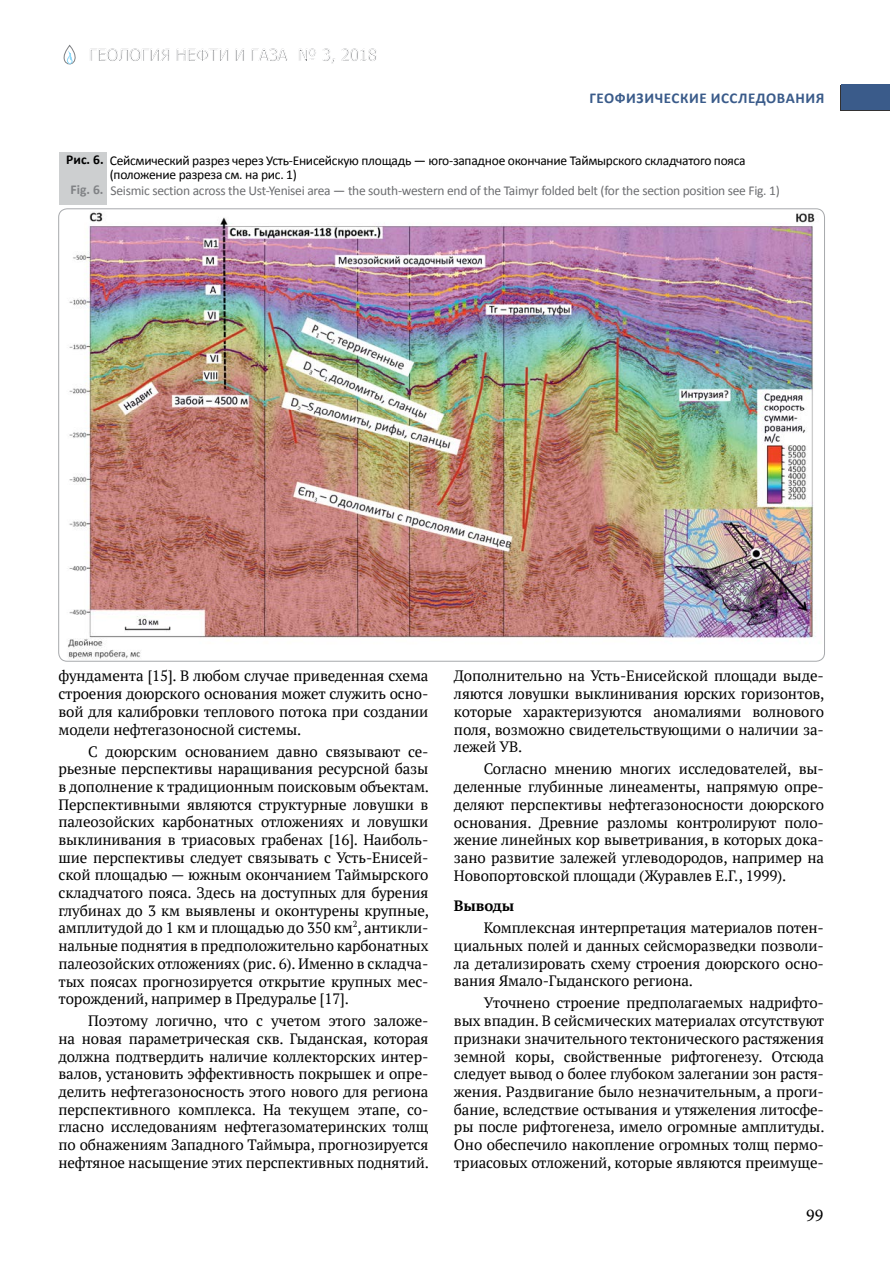
<style>
.page{position:relative;width:890px;height:1264px;background:#fff}
.page>*{position:absolute;margin:0;border:0;box-sizing:border-box;transform-origin:0 0}
.t1{font:18px "Minion Pro";color:#000}
.t2{font:16.5px "Tahoma";color:#808285}
.t3{font:15px/17.7px "PT Serif";letter-spacing:-.01em;color:#000;text-align:justify}
.t4{font:700 15px "Calibri";letter-spacing:.04em;color:#3a5b8a}
.t5{font:700 15px "PT Serif";letter-spacing:-.01em;color:#000}
.t6{font:13.5px/29.1px "Calibri";letter-spacing:-.02em;color:#000}
.t7{font:13.5px "Calibri";letter-spacing:-.02em;color:#6d6e71}
.t8{font:8.7px "PT Serif";color:#000}
.s1{font-weight:700}
.s2{font-weight:700;color:#808285}
</style>
<div class="page">
<svg style="left:63px;top:45px;width:13px;height:20px"></svg>
<div style="left:59px;top:152px;width:48px;height:52px;background:#cdcfd0"></div>
<img style="left:68px;top:211px;width:757px;height:448px">
<div style="left:840px;top:85px;width:50px;height:25px;background:#3a5b8a"></div>
<p class="t2" style="left:89px;top:44px;width:290px">ГЕОЛОГИЯ НЕФТИ И ГАЗА № 3, 2018</p>
<p class="t4" style="left:589px;top:88px;width:237px">ГЕОФИЗИЧЕСКИЕ ИССЛЕДОВАНИЯ</p>
<p class="t6" style="left:71px;top:146px;width:676px;text-indent:-4px"><span class="s1">Рис. 6.</span> Сейсмический разрез через Усть‑Енисейскую площадь ― юго‑западное окончание Таймырского складчатого пояса<br><span class="s2">Fig. 6.</span></p>
<p class="t6" style="left:110px;top:160px;width:189px">(положение разреза см. на рис. 1)</p>
<p class="t7" style="left:111px;top:182px;width:671px">Seismic section across the Ust‑Yenisei area ― the south‑western end of the Taimyr folded belt (for the section position see Fig. 1)</p>
<p class="t3" style="left:58px;top:667px;width:371px">фундамента [15]. В любом случае приведенная схема строения доюрского основания может служить осно&shy;вой для калибровки теплового потока при создании модели нефтегазоносной системы.</p>
<p class="t3" style="left:58px;top:742px;width:372px;text-indent:30px">С доюрским основанием давно связывают се&shy;рьезные перспективы наращивания ресурсной базы в дополнение к традиционным поисковым объектам.<br>Перспективными являются структурные ловушки в палеозойских карбонатных отложениях и ловушки выклинивания в триасовых грабенах [16]. Наиболь&shy;шие перспективы следует связывать с Усть-Енисей&shy;ской площадью — южным окончанием Таймырского складчатого пояса. Здесь на доступных для бурения глубинах до 3 км выявлены и оконтурены крупные, амплитудой до 1 км и площадью до 350 км , антикли-</p>
<p class="t8" style="left:353px;top:917px;width:6px">2</p>
<p class="t3" style="left:58px;top:936px;width:371px">нальные поднятия в предположительно карбонатных палеозойских отложениях (рис. 6). Именно в складча&shy;тых поясах прогнозируется открытие крупных мес&shy;торождений, например в Предуралье [17].</p>
<p class="t3" style="left:58px;top:1011px;width:372px;text-indent:30px">Поэтому логично, что с учетом этого заложе&shy;на новая параметрическая скв. Гыданская, которая должна подтвердить наличие коллекторских интер&shy;валов, установить эффективность покрышек и опре&shy;делить нефтегазоносность этого нового для региона перспективного комплекса. На текущем этапе, со&shy;гласно исследованиям нефтегазоматеринских толщ по обнажениям Западного Таймыра, прогнозируется нефтяное насыщение этих перспективных поднятий.</p>
<p class="t3" style="left:454px;top:667px;width:372px">Дополнительно на Усть-Енисейской площади выде&shy;ляются ловушки выклинивания юрских горизонтов, которые характеризуются аномалиями волнового поля, возможно свидетельствующими о наличии за&shy;лежей УВ.</p>
<p class="t3" style="left:454px;top:759px;width:371px;text-indent:30px">Согласно мнению многих исследователей, вы&shy;деленные глубинные линеаменты, напрямую опре&shy;деляют перспективы нефтегазоносности доюрского основания. Древние разломы контролируют поло&shy;жение линейных кор выветривания, в которых дока&shy;зано развитие залежей углеводородов, например на Новопортовской площади (Журавлев Е.Г., 1999).</p>
<p class="t5" style="left:454px;top:895px;width:62px">Выводы</p>
<p class="t3" style="left:454px;top:918px;width:371px;text-indent:30px">Комплексная интерпретация материалов потен&shy;циальных полей и данных сейсморазведки позволи&shy;ла детализировать схему строения доюрского осно&shy;вания Ямало-Гыданского региона.</p>
<p class="t3" style="left:454px;top:993px;width:372px;text-indent:30px">Уточнено строение предполагаемых надрифто&shy;вых впадин. В сейсмических материалах отсутствуют признаки значительного тектонического растяжения земной коры, свойственные рифтогенезу. Отсюда следует вывод о более глубоком залегании зон растя&shy;жения. Раздвигание было незначительным, а проги&shy;бание, вследствие остывания и утяжеления литосфе&shy;ры после рифтогенеза, имело огромные амплитуды.<br>Оно обеспечило накопление огромных толщ пермо&shy;триасовых отложений, которые являются преимуще-</p>
<p class="t1" style="left:806px;top:1203px;width:19px">99</p>
</div>
